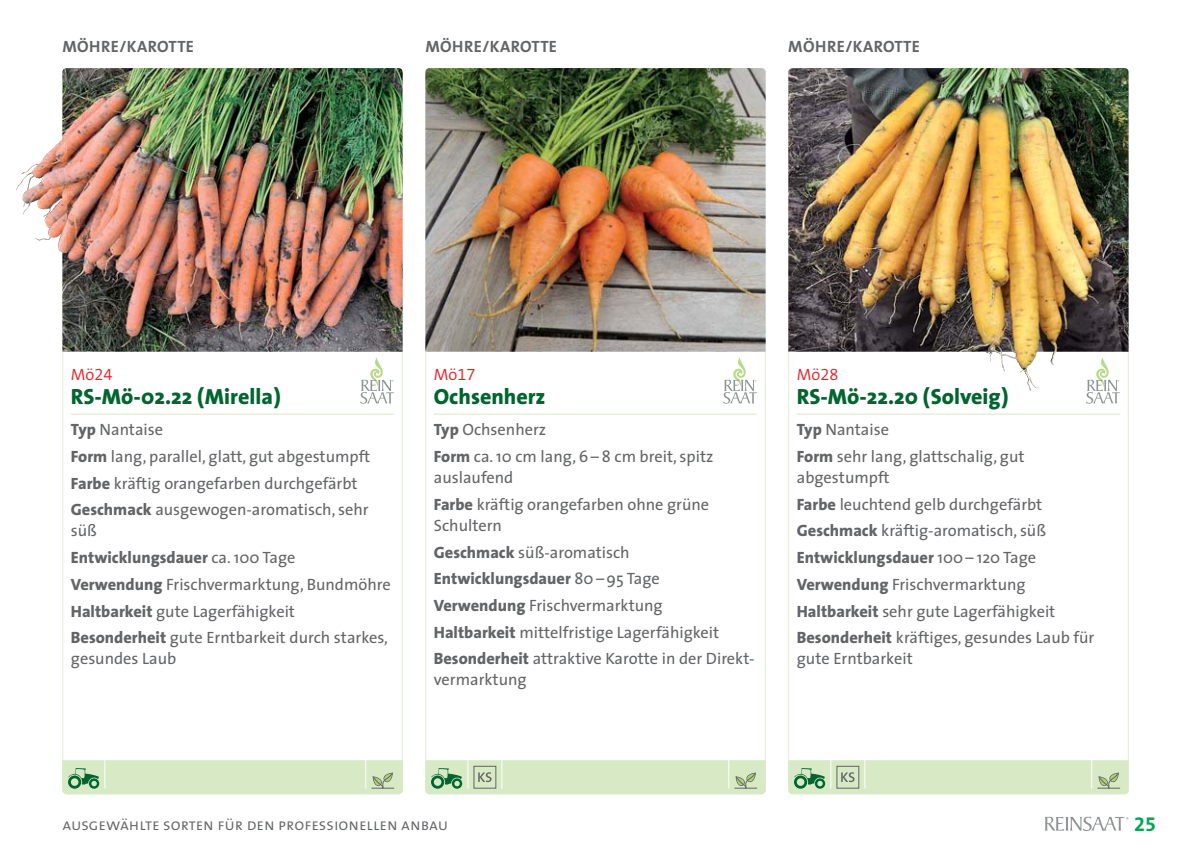
<style>
.page{position:relative;width:1191px;height:868px;background:#fff}
.page>*{position:absolute;margin:0;border:0;box-sizing:border-box;transform-origin:0 0}
.t1{font:800 22px "The Sans";color:#00652e}
.t2{font:20px "The Sans Bold Expert";color:#00a650}
.t3{font:16.4px/26.6px "The Sans";color:#636466}
.t4{font:16.4px "The Sans Semi Light Caps";color:#636466}
.t5{font:700 16.4px "The Sans";letter-spacing:.025em;color:#636466}
.t6{font:300 16.4px "The Mix";color:#ed1c24}
.s1{font-family:"The Mix Semi Light Expert";font-weight:400}
.s2{font-weight:800}
</style>
<div class="page">
<svg style="left:1045px;top:816px;width:83px;height:14px"></svg>
<hr style="left:71px;top:413px;width:323px;height:1px;background:#d7eac5">
<svg style="left:360px;top:357px;width:34px;height:46px"></svg>
<img style="left:62px;top:68px;width:341px;height:283px">
<img style="left:16px;top:132px;width:51px;height:121px">
<svg style="left:62px;top:760px;width:341px;height:34px;background:#d1e5c1"></svg>
<hr style="left:434px;top:413px;width:323px;height:1px;background:#d7eac5">
<svg style="left:723px;top:357px;width:34px;height:46px"></svg>
<img style="left:425px;top:68px;width:340px;height:283px">
<hr style="left:797px;top:413px;width:323px;height:1px;background:#d7eac5">
<svg style="left:1086px;top:357px;width:34px;height:46px"></svg>
<img style="left:788px;top:68px;width:340px;height:283px">
<img style="left:803px;top:172px;width:236px;height:219px">
<svg style="left:425px;top:760px;width:340px;height:34px;background:#cfe4bf"></svg>
<svg style="left:788px;top:760px;width:340px;height:34px;background:#cfe4bf"></svg>
<p class="t5" style="left:62px;top:38px;width:133px">MÖHRE/KAROTTE</p>
<p class="t5" style="left:425px;top:38px;width:133px">MÖHRE/KAROTTE</p>
<p class="t5" style="left:788px;top:38px;width:133px">MÖHRE/KAROTTE</p>
<p class="t6" style="left:71px;top:360px;width:43px">Mö<span class="s1">24</span></p>
<h1 class="t1" style="left:71px;top:385px;width:211px">RS-Mö-02.22 (Mirella)</h1>
<p class="t3" style="left:71px;top:418px;width:301px"><span class="s2">Typ</span> Nantaise<br><span class="s2">Form</span> lang, parallel, glatt, gut abgestumpft <span class="s2">Farbe</span> kräftig orangefarben durchgefärbt <span class="s2">Geschmack</span> ausgewogen-aromatisch, sehr</p>
<p class="t3" style="left:71px;top:519px;width:321px">süß<br><span class="s2">Entwicklungsdauer</span> ca. 100 Tage<br><span class="s2">Verwendung</span> Frischvermarktung, Bundmöhre<br><span class="s2">Haltbarkeit</span> gute Lagerfähigkeit<br><span class="s2">Besonderheit</span> gute Erntbarkeit durch starkes,</p>
<p class="t3" style="left:71px;top:647px;width:107px">gesundes Laub</p>
<p class="t6" style="left:434px;top:360px;width:43px">Mö<span class="s1">17</span></p>
<h1 class="t1" style="left:434px;top:385px;width:113px">Ochsenherz</h1>
<p class="t3" style="left:434px;top:418px;width:281px"><span class="s2">Typ</span> Ochsenherz<br><span class="s2">Form</span> ca. 10 cm lang, 6 – 8 cm breit, spitz</p>
<p class="t3" style="left:434px;top:466px;width:277px">auslaufend<br><span class="s2">Farbe</span> kräftig orangefarben ohne grüne</p>
<p class="t3" style="left:434px;top:513px;width:322px">Schultern<br><span class="s2">Geschmack</span> süß-aromatisch<br><span class="s2">Entwicklungsdauer</span> 80 – 95 Tage<br><span class="s2">Verwendung</span> Frischvermarktung<br><span class="s2">Haltbarkeit</span> mittelfristige Lagerfähigkeit<br><span class="s2">Besonderheit</span> attraktive Karotte in der Direkt-</p>
<p class="t3" style="left:434px;top:668px;width:94px">vermarktung</p>
<p class="t6" style="left:797px;top:360px;width:43px">Mö<span class="s1">28</span></p>
<h1 class="t1" style="left:797px;top:385px;width:213px">RS-Mö-22.20 (Solveig)</h1>
<p class="t3" style="left:797px;top:418px;width:229px"><span class="s2">Typ</span> Nantaise<br><span class="s2">Form</span> sehr lang, glattschalig, gut</p>
<p class="t3" style="left:797px;top:466px;width:299px">abgestumpft<br><span class="s2">Farbe</span> leuchtend gelb durchgefärbt <span class="s2">Geschmack</span> kräftig-aromatisch, süß <span class="s2">Entwicklungsdauer</span> 100 – 120 Tage <span class="s2">Verwendung</span> Frischvermarktung <span class="s2">Haltbarkeit</span> sehr gute Lagerfähigkeit <span class="s2">Besonderheit</span> kräftiges, gesundes Laub für</p>
<p class="t3" style="left:797px;top:647px;width:117px">gute Erntbarkeit</p>
<p class="t4" style="left:62px;top:815px;width:387px">ausgewählte sorten für den professionellen anbau</p>
<p class="t2" style="left:1134px;top:811px;width:23px">25</p>
</div>
